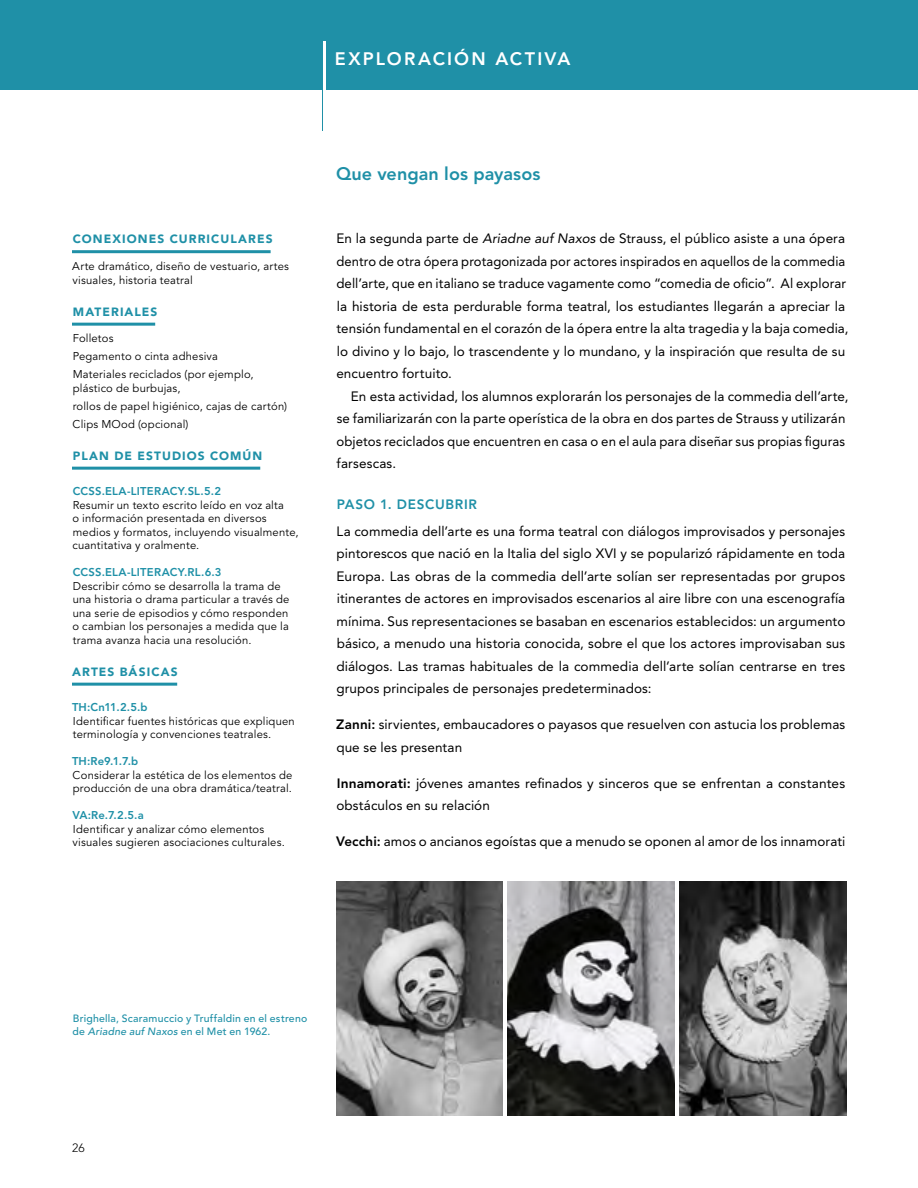
<style>
.page{position:relative;width:918px;height:1188px;background:#fff}
.page>*{position:absolute;margin:0;border:0;box-sizing:border-box;transform-origin:0 0}
.HED_avenir_cap_KO{font:300 90px "Avenir LT Pro";color:#1f90a7;scale:.6 1}
.HED_avenir_popup{font:800 18px "Avenir LT Pro";color:#1f90a7}
.HED_avenir_cap_KO-2{font:800 18px "Avenir LT Pro";letter-spacing:.12em;color:#fff}
.BODY_basic{font:13.5px/22.5px "Avenir LT Pro";letter-spacing:.005em;color:#000}
.BODY___before{font:13.5px/22.5px "Avenir LT Pro";letter-spacing:.005em;color:#000}
.New_subhead_style{font:800 13.5px "Avenir LT Pro";letter-spacing:.05em;color:#1f90a7}
.Sidebar_linebeneath{font:900 12px "Avenir";letter-spacing:.09em;color:#1f90a7}
.t1{font:300 12px "Avenir LT Pro";color:#000}
.core_text{font:11.25px/13.5px "Avenir LT Pro";letter-spacing:.015em;color:#000}
.Core_head{font:800 11.25px "Avenir LT Pro";letter-spacing:.015em;color:#1f90a7}
.color_caption{font:500 10.5px/13.5px "Avenir LT Pro";letter-spacing:.02em;color:#1f90a7}
.s1{font-style:italic}
.s2{font-weight:800}
</style>
<div class="page">
<div style="left:0;top:0;width:918px;height:90px;background:#1f90a7"></div>
<hr style="left:72px;top:250px;width:199px;height:3px;background:#1f90a7">
<hr style="left:72px;top:323px;width:83px;height:3px;background:#1f90a7">
<hr style="left:72px;top:467px;width:188px;height:3px;background:#1f90a7">
<hr style="left:72px;top:683px;width:105px;height:3px;background:#1f90a7">
<img style="left:680px;top:882px;width:166px;height:234px">
<img style="left:336px;top:882px;width:166px;height:234px">
<img style="left:508px;top:882px;width:166px;height:234px">
<p class="Sidebar_linebeneath" style="left:73px;top:229px;width:201px">CONEXIONES CURRICULARES</p>
<p class="core_text" style="left:72px;top:260px;width:218px">Arte dramático, diseño de vestuario, artes visuales, historia teatral</p>
<p class="Sidebar_linebeneath" style="left:73px;top:301px;width:86px">MATERIALES</p>
<p class="core_text" style="left:73px;top:332px;width:42px">Folletos</p>
<p class="core_text" style="left:73px;top:350px;width:147px">Pegamento o cinta adhesiva</p>
<p class="core_text" style="left:73px;top:368px;width:182px">Materiales reciclados (por ejemplo, plástico de burbujas,</p>
<p class="core_text" style="left:73px;top:399px;width:216px">rollos de papel higiénico, cajas de cartón)</p>
<p class="core_text" style="left:73px;top:417px;width:117px">Clips MOod (opcional)</p>
<p class="Sidebar_linebeneath" style="left:73px;top:445px;width:191px">PLAN DE ESTUDIOS COMÚN</p>
<p class="Core_head" style="left:73px;top:484px;width:150px">CCSS.ELA-LITERACY.SL.5.2</p>
<p class="core_text" style="left:72px;top:498px;width:228px">Resumir un texto escrito leído en voz alta<br>o información presentada en diversos medios y formatos, incluyendo visualmente, cuantitativa y oralmente.</p>
<p class="Core_head" style="left:73px;top:565px;width:150px">CCSS.ELA-LITERACY.RL.6.3</p>
<p class="core_text" style="left:72px;top:579px;width:219px">Describir cómo se desarrolla la trama de una historia o drama particular a través de una serie de episodios y cómo responden o cambian los personajes a medida que la trama avanza hacia una resolución.</p>
<p class="Sidebar_linebeneath" style="left:72px;top:661px;width:107px">ARTES BÁSICAS</p>
<p class="Core_head" style="left:72px;top:700px;width:77px">TH:Cn11.2.5.b</p>
<p class="core_text" style="left:73px;top:714px;width:224px">Identificar fuentes históricas que expliquen terminología y convenciones teatrales.</p>
<p class="Core_head" style="left:72px;top:754px;width:68px">TH:Re9.1.7.b</p>
<p class="core_text" style="left:73px;top:768px;width:221px">Considerar la estética de los elementos de producción de una obra dramática/teatral.</p>
<p class="Core_head" style="left:72px;top:808px;width:73px">VA:Re.7.2.5.a</p>
<p class="core_text" style="left:73px;top:822px;width:214px">Identificar y analizar cómo elementos visuales sugieren asociaciones culturales.</p>
<p class="HED_avenir_cap_KO" style="left:318px;top:24px;width:21px">|</p>
<p class="HED_avenir_cap_KO-2" style="left:335px;top:48px;width:237px">EXPLORACIÓN ACTIVA</p>
<p class="HED_avenir_popup" style="left:336px;top:163px;width:206px">Que vengan los payasos</p>
<p class="BODY_basic" style="left:336px;top:227px;width:514px">En la segunda parte de <span class="s1">Ariadne auf Naxos</span> de Strauss, el público asiste a una ópera dentro de otra ópera protagonizada por actores inspirados en aquellos de la commedia dell’arte, que en italiano se traduce vagamente como “comedia de oficio”. Al explorar la historia de esta perdurable forma teatral, los estudiantes llegarán a apreciar la tensión fundamental en el corazón de la ópera entre la alta tragedia y la baja comedia, lo divino y lo bajo, lo trascendente y lo mundano, y la inspiración que resulta de su encuentro fortuito.</p>
<p class="BODY_basic" style="left:336px;top:384px;width:514px;text-indent:15px">En esta actividad, los alumnos explorarán los personajes de la commedia dell’arte, se familiarizarán con la parte operística de la obra en dos partes de Strauss y utilizarán objetos reciclados que encuentren en casa o en el aula para diseñar sus propias figuras farsescas.</p>
<p class="New_subhead_style" style="left:337px;top:496px;width:142px">PASO 1. DESCUBRIR</p>
<p class="BODY_basic" style="left:336px;top:519px;width:511px;text-align:justify">La commedia dell’arte es una forma teatral con diálogos improvisados y personajes pintorescos que nació en la Italia del siglo XVI y se popularizó rápidamente en toda Europa. Las obras de la commedia dell’arte solían ser representadas por grupos itinerantes de actores en improvisados escenarios al aire libre con una escenografía mínima. Sus representaciones se basaban en escenarios establecidos: un argumento básico, a menudo una historia conocida, sobre el que los actores improvisaban sus diálogos. Las tramas habituales de la commedia dell’arte solían centrarse en tres grupos principales de personajes predeterminados:</p>
<p class="BODY___before" style="left:336px;top:713px;width:510px"><span class="s2">Zanni:</span> sirvientes, embaucadores o payasos que resuelven con astucia los problemas que se les presentan</p>
<p class="BODY___before" style="left:336px;top:771px;width:510px"><span class="s2">Innamorati:</span> jóvenes amantes refinados y sinceros que se enfrentan a constantes obstáculos en su relación</p>
<p class="BODY___before" style="left:336px;top:830px;width:511px"><span class="s2">Vecchi:</span> amos o ancianos egoístas que a menudo se oponen al amor de los innamorati</p>
<p class="color_caption" style="left:73px;top:1011px;width:236px">Brighella, Scaramuccio y Truffaldin en el estreno de <span class="s1">Ariadne auf Naxos</span> en el Met en 1962.</p>
<p class="t1" style="left:72px;top:1141px;width:14px">26</p>
</div>
